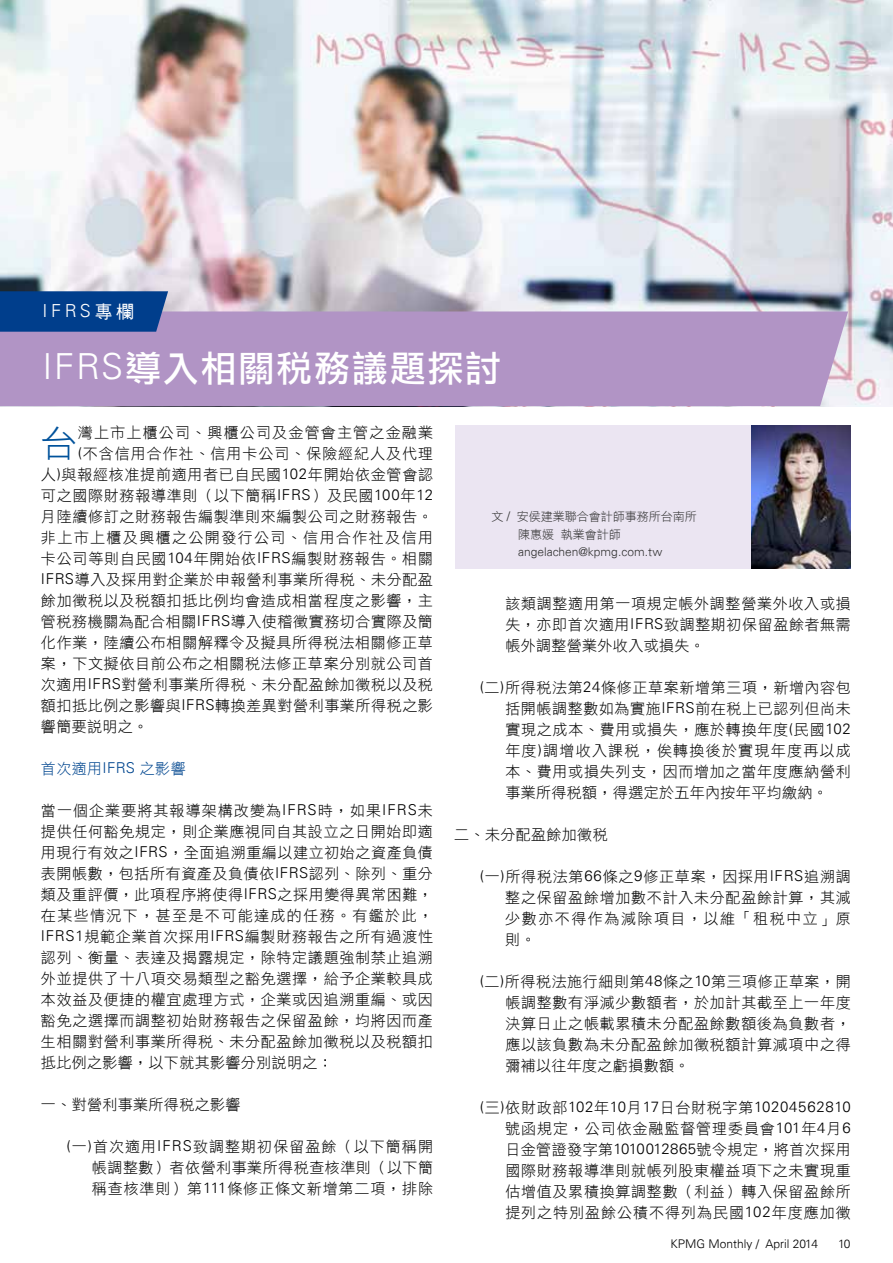
<style>
.page{position:relative;width:893px;height:1263px;background:#fff}
.page>*{position:absolute;margin:0;border:0;box-sizing:border-box;transform-origin:0 0}
.t1{font:36px "DF Li Hei Md WIN BF";letter-spacing:.05em;color:#fff}
.t2{font:36px "DF Hei Lt HK BF";color:#00529b}
.t3{font:300 18px "Univers 45";color:#fff}
.t4{font:15px/21px "DF Hei Lt HK BF";letter-spacing:.045em;color:#000;text-align:justify}
.t5{font:300 15px "Univers 45";letter-spacing:.05em;color:#000}
.t6{font:15px "DF Hei Lt HK BF";letter-spacing:.095em;color:#000}
.t7{font:15px "DF Hei Lt HK BF";letter-spacing:.065em;color:#000}
.t8{font:15px "DF Hei Lt HK BF";letter-spacing:.025em;color:#000}
.t9{font:15px "DF Hei Lt HK BF";letter-spacing:.08em;color:#000}
.t10{font:15px "DF Hei Lt HK BF";letter-spacing:.025em;color:#00468f}
.t11{font:12px/18px "DF Hei Lt HK BF";color:#333}
.t12{font:300 12px "Univers 45";color:#000}
.t13{font:300 12px "Univers 45";color:#333}
.s1{font-family:"DF Hei Md HK BF";font-weight:400}
.s2{font-family:"Univers 45";font-weight:300}
.s3{font-family:"DF Hei Lt HK BF";font-weight:400}
</style>
<div class="page">
<img style="left:0;top:0;width:893px;height:406px">
<div style="left:455px;top:425px;width:395px;height:144px;background:#ebe5f2"></div>
<div style="left:0;top:311px;width:848px;height:95px;background:#b194c5"></div>
<svg style="left:0;top:291px;width:168px;height:41px;background:#08428e"></svg>
<img style="left:751px;top:425px;width:100px;height:144px">
<p class="t3" style="left:43px;top:300px;width:93px">IFRS<span class="s1">專欄</span></p>
<h1 class="t1" style="left:43px;top:350px;width:460px"><span class="s2">IFRS</span>導入相關稅務議題探討</h1>
<h1 class="t2" style="left:41px;top:425px;width:37px">台</h1>
<p class="t9" style="left:78px;top:425px;width:357px">灣上市上櫃公司、興櫃公司及金管會主管之金融業</p>
<p class="t7" style="left:78px;top:446px;width:357px"><span class="s2">(</span>不含信用合作社、信用卡公司、保險經紀人及代理</p>
<p class="t4" style="left:41px;top:464px;width:394px">人<span class="s2">)</span>與報經核准提前適用者已自民國<span class="s2">102</span>年開始依金管會認</p>
<p class="t4" style="left:41px;top:485px;width:394px">可之國際財務報導準則（以下簡稱<span class="s2">IFRS</span>）及民國<span class="s2">100</span>年<span class="s2">12</span></p>
<p class="t4" style="left:41px;top:506px;width:393px">月陸續修訂之財務報告編製準則來編製公司之財務報告。</p>
<p class="t6" style="left:41px;top:530px;width:394px">非上市上櫃及興櫃之公開發行公司、信用合作社及信用</p>
<p class="t4" style="left:41px;top:548px;width:394px">卡公司等則自民國<span class="s2">104</span>年開始依<span class="s2">IFRS</span>編製財務報告。相關</p>
<p class="t4" style="left:41px;top:569px;width:393px"><span class="s2">IFRS</span>導入及採用對企業於申報營利事業所得稅、未分配盈</p>
<p class="t4" style="left:41px;top:590px;width:393px">餘加徵稅以及稅額扣抵比例均會造成相當程度之影響，主</p>
<p class="t4" style="left:41px;top:611px;width:393px">管稅務機關為配合相關<span class="s2">IFRS</span>導入使稽徵實務切合實際及簡</p>
<p class="t4" style="left:41px;top:632px;width:393px">化作業，陸續公布相關解釋令及擬具所得稅法相關修正草</p>
<p class="t4" style="left:41px;top:653px;width:393px">案，下文擬依目前公布之相關稅法修正草案分別就公司首</p>
<p class="t4" style="left:41px;top:674px;width:393px">次適用<span class="s2">IFRS</span>對營利事業所得稅、未分配盈餘加徵稅以及稅</p>
<p class="t4" style="left:41px;top:695px;width:393px">額扣抵比例之影響與<span class="s2">IFRS</span>轉換差異對營利事業所得稅之影</p>
<p class="t4" style="left:41px;top:716px;width:109px">響簡要說明之。</p>
<p class="t10" style="left:41px;top:761px;width:146px">首次適用<span class="s2">IFRS</span> 之影響</p>
<p class="t4" style="left:41px;top:800px;width:394px">當一個企業要將其報導架構改變為<span class="s2">IFRS</span>時，如果<span class="s2">IFRS</span>未提供任何豁免規定，則企業應視同自其設立之日開始即適用現行有效之<span class="s2">IFRS</span>，全面追溯重編以建立初始之資產負債表開帳數，包括所有資產及負債依<span class="s2">IFRS</span>認列、除列、重分類及重評價，此項程序將使得<span class="s2">IFRS</span>之採用變得異常困難，在某些情況下，甚至是不可能達成的任務。有鑑於此，<span class="s2">IFRS1</span>規範企業首次採用<span class="s2">IFRS</span>編製財務報告之所有過渡性認列、衡量、表達及揭露規定，除特定議題強制禁止追溯外並提供了十八項交易類型之豁免選擇，給予企業較具成本效益及便捷的權宜處理方式，企業或因追溯重編、或因豁免之選擇而調整初始財務報告之保留盈餘，均將因而產生相關對營利事業所得稅、未分配盈餘加徵稅以及稅額扣抵比例之影響，以下就其影響分別說明之：</p>
<p class="t8" style="left:41px;top:1097px;width:201px">一、對營利事業所得稅之影響</p>
<p class="t4" style="left:92px;top:1136px;width:343px;text-indent:-26px"><span class="s2">(</span>一<span class="s2">)</span>首次適用<span class="s2">IFRS</span>致調整期初保留盈餘（以下簡稱開帳調整數）者依營利事業所得稅查核準則（以下簡稱查核準則）第<span class="s2">111</span>條修正條文新增第二項，排除</p>
<p class="t11" style="left:518px;top:507px;width:180px;text-indent:-27px">文 <span class="s2">/</span> 安侯建業聯合會計師事務所台南所陳惠媛 執業會計師</p>
<p class="t13" style="left:518px;top:544px;width:146px">angelachen@kpmg.com.tw</p>
<p class="t4" style="left:505px;top:593px;width:347px">該類調整適用第一項規定帳外調整營業外收入或損失，亦即首次適用<span class="s2">IFRS</span>致調整期初保留盈餘者無需帳外調整營業外收入或損失。</p>
<p class="t4" style="left:505px;top:677px;width:347px;text-indent:-26px"><span class="s2">(</span>二<span class="s2">)</span>所得稅法第<span class="s2">24</span>條修正草案新增第三項，新增內容包括開帳調整數如為實施<span class="s2">IFRS</span>前在稅上已認列但尚未實現之成本、費用或損失，應於轉換年度<span class="s2">(</span>民國<span class="s2">102</span>年度<span class="s2">)</span>調增收入課稅，俟轉換後於實現年度再以成本、費用或損失列支，因而增加之當年度應納營利事業所得稅額，得選定於五年內按年平均繳納。</p>
<p class="t8" style="left:454px;top:827px;width:155px">二、未分配盈餘加徵稅</p>
<p class="t4" style="left:505px;top:866px;width:347px;text-indent:-25px"><span class="s2">(</span>一<span class="s2">)</span>所得稅法第<span class="s2">66</span>條之<span class="s2">9</span>修正草案，因採用<span class="s2">IFRS</span>追溯調整之保留盈餘增加數不計入未分配盈餘計算，其減少數亦不得作為減除項目，以維「租稅中立」原則。</p>
<p class="t4" style="left:505px;top:971px;width:347px;text-indent:-26px"><span class="s2">(</span>二<span class="s2">)</span>所得稅法施行細則第<span class="s2">48</span>條之<span class="s2">10</span>第三項修正草案，開帳調整數有淨減少數額者，於加計其截至上一年度決算日止之帳載累積未分配盈餘數額後為負數者，應以該負數為未分配盈餘加徵稅額計算減項中之得彌補以往年度之虧損數額。</p>
<p class="t5" style="left:480px;top:1098px;width:372px">(<span class="s3">三</span>)<span class="s3">依財政部</span>102<span class="s3">年</span>10<span class="s3">月</span>17<span class="s3">日台財稅字第</span>10204562810</p>
<p class="t4" style="left:505px;top:1118px;width:347px">號函規定，公司依金融監督管理委員會<span class="s2">101</span>年<span class="s2">4</span>月<span class="s2">6</span>日金管證發字第<span class="s2">1010012865</span>號令規定，將首次採用國際財務報導準則就帳列股東權益項下之未實現重估增值及累積換算調整數（利益）轉入保留盈餘所提列之特別盈餘公積不得列為民國<span class="s2">102</span>年度應加徵</p>
<p class="t12" style="left:670px;top:1237px;width:149px">KPMG Monthly / April 2014</p>
<p class="t12" style="left:838px;top:1237px;width:14px">10</p>
</div>
